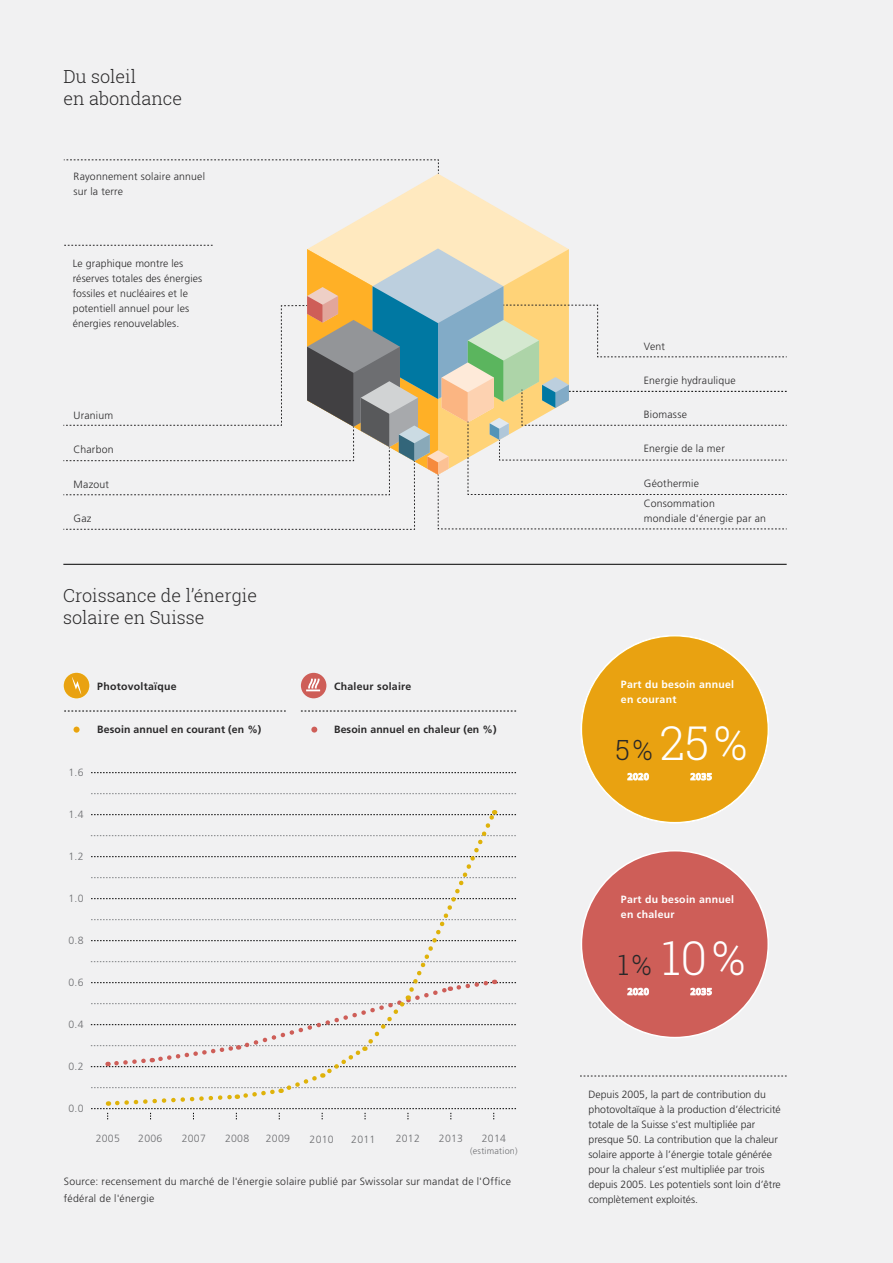
<style>
.page{position:relative;width:893px;height:1263px;background:#f1f1f2}
.page>*{position:absolute;margin:0;border:0;box-sizing:border-box;transform-origin:0 0}
.HEADLINE{font:300 46.65px "Roboto Slab";color:#fff}
.HEADLINE-2{font:300 27.9px "Roboto Slab";color:#292829}
.HEADLINE_2{font:300 18px "Roboto Slab";color:#292829}
.Grafik_Beschreibung{font:300 10.5px/15px "Frutiger";color:#292829}
.BU{font:300 10.5px "Frutiger";letter-spacing:.025em;color:#292829}
.Subline_bold_deutsch{font:700 10.5px "Frutiger";letter-spacing:.01em;color:#292829}
.Subline_bold_deutsch-2{font:300 10.5px "Frutiger";letter-spacing:.025em;color:#6d6e71}
.Subline_bold_deutsch-3{font:700 10.5px "Frutiger";letter-spacing:.025em;color:#fff}
.Subline_bold_deutsch-4{font:700 9.3px "Frutiger";letter-spacing:.025em;color:#fff}
.Subline_bold_deutsch-5{font:300 9px "Frutiger";letter-spacing:.025em;color:#6d6e71}
</style>
<div class="page">
<svg style="left:315px;top:174px;width:246px;height:71px;fill:#fce9c7"></svg>
<hr style="left:63px;top:564px;width:724px;height:1px;background:#000">
<svg style="left:91px;top:772px;width:425px;height:1px"></svg>
<svg style="left:91px;top:793px;width:425px;height:1px"></svg>
<div style="left:581px;top:851px;width:187px;height:186px;background:#ce5e58;border-radius:50%"></div>
<svg style="left:627px;top:988px;width:22px;height:7px"></svg>
<svg style="left:690px;top:988px;width:22px;height:7px"></svg>
<svg style="left:580px;top:1076px;width:207px;height:1px"></svg>
<div style="left:581px;top:636px;width:187px;height:187px;background:#e9a211;border-radius:50%"></div>
<svg style="left:627px;top:773px;width:22px;height:7px"></svg>
<svg style="left:690px;top:773px;width:22px;height:7px"></svg>
<svg style="left:64px;top:711px;width:222px;height:1px"></svg>
<svg style="left:301px;top:711px;width:215px;height:1px"></svg>
<div style="left:301px;top:673px;width:25px;height:25px;background:#ce5e58;border-radius:50%"></div>
<svg style="left:306px;top:678px;width:15px;height:14px"></svg>
<svg style="left:311px;top:727px;width:6px;height:5px"></svg>
<svg style="left:74px;top:727px;width:6px;height:5px"></svg>
<div style="left:64px;top:673px;width:25px;height:25px;background:#e9a211;border-radius:50%"></div>
<svg style="left:72px;top:677px;width:9px;height:17px"></svg>
<svg style="left:63px;top:159px;width:376px;height:15px"></svg>
<svg style="left:91px;top:810px;width:425px;height:309px"></svg>
<svg style="left:63px;top:245px;width:724px;height:285px"></svg>
<p class="HEADLINE_2" style="left:64px;top:64px;width:74px">Du soleil</p>
<p class="HEADLINE_2" style="left:64px;top:86px;width:120px">en abondance</p>
<p class="BU" style="left:74px;top:171px;width:133px">Rayonnement solaire annuel</p>
<p class="BU" style="left:74px;top:186px;width:51px">sur la terre</p>
<p class="Grafik_Beschreibung" style="left:73px;top:256px;width:131px">Le graphique montre les réserves totales des énergies fossiles et nucléaires et le potentiell annuel pour les énergies renouvelables.</p>
<p class="BU" style="left:74px;top:409px;width:41px">Uranium</p>
<p class="BU" style="left:74px;top:443px;width:42px">Charbon</p>
<p class="BU" style="left:74px;top:478px;width:37px">Mazout</p>
<p class="BU" style="left:74px;top:512px;width:19px">Gaz</p>
<p class="HEADLINE_2" style="left:63px;top:583px;width:195px">Croissance de l’énergie</p>
<p class="HEADLINE_2" style="left:63px;top:605px;width:143px">solaire en Suisse</p>
<p class="Subline_bold_deutsch" style="left:97px;top:680px;width:81px">Photovoltaïque</p>
<p class="Subline_bold_deutsch" style="left:334px;top:680px;width:79px">Chaleur solaire</p>
<p class="Subline_bold_deutsch" style="left:334px;top:723px;width:164px">Besoin annuel en chaleur (en %)</p>
<p class="Subline_bold_deutsch" style="left:97px;top:723px;width:166px">Besoin annuel en courant (en %)</p>
<p class="Subline_bold_deutsch-2" style="left:69px;top:766px;width:17px">1.6</p>
<p class="Subline_bold_deutsch-2" style="left:69px;top:808px;width:17px">1.4</p>
<p class="Subline_bold_deutsch-2" style="left:69px;top:850px;width:17px">1.2</p>
<p class="Subline_bold_deutsch-2" style="left:69px;top:892px;width:17px">1.0</p>
<p class="Subline_bold_deutsch-2" style="left:69px;top:934px;width:17px">0.8</p>
<p class="Subline_bold_deutsch-2" style="left:69px;top:976px;width:17px">0.6</p>
<p class="Subline_bold_deutsch-2" style="left:69px;top:1018px;width:17px">0.4</p>
<p class="Subline_bold_deutsch-2" style="left:69px;top:1060px;width:17px">0.2</p>
<p class="Subline_bold_deutsch-2" style="left:69px;top:1102px;width:17px">0.0</p>
<p class="Subline_bold_deutsch-2" style="left:96px;top:1132px;width:26px">2005</p>
<p class="Subline_bold_deutsch-2" style="left:138px;top:1132px;width:26px">2006</p>
<p class="Subline_bold_deutsch-2" style="left:182px;top:1132px;width:26px">2007</p>
<p class="Subline_bold_deutsch-2" style="left:225px;top:1132px;width:26px">2008</p>
<p class="Subline_bold_deutsch-2" style="left:266px;top:1132px;width:26px">2009</p>
<p class="Subline_bold_deutsch-2" style="left:310px;top:1133px;width:26px">2010</p>
<p class="Subline_bold_deutsch-2" style="left:351px;top:1133px;width:26px">2011</p>
<p class="Subline_bold_deutsch-2" style="left:396px;top:1132px;width:26px">2012</p>
<p class="Subline_bold_deutsch-2" style="left:439px;top:1132px;width:26px">2013</p>
<p class="Subline_bold_deutsch-2" style="left:482px;top:1132px;width:26px">2014</p>
<p class="Subline_bold_deutsch-5" style="left:470px;top:1145px;width:49px">(estimation)</p>
<p class="BU" style="left:64px;top:1175px;width:449px">Source: recensement du marché de l'énergie solaire publié par Swissolar sur mandat de l'Office</p>
<p class="BU" style="left:64px;top:1193px;width:92px">fédéral de l'énergie</p>
<p class="BU" style="left:644px;top:340px;width:23px">Vent</p>
<p class="BU" style="left:644px;top:374px;width:94px">Energie hydraulique</p>
<p class="BU" style="left:644px;top:409px;width:45px">Biomasse</p>
<p class="BU" style="left:644px;top:443px;width:83px">Energie de la mer</p>
<p class="BU" style="left:644px;top:477px;width:57px">Géothermie</p>
<p class="BU" style="left:644px;top:498px;width:73px">Consommation</p>
<p class="BU" style="left:644px;top:513px;width:124px">mondiale d'énergie par an</p>
<p class="Subline_bold_deutsch-3" style="left:621px;top:678px;width:115px">Part du besoin annuel</p>
<p class="Subline_bold_deutsch-3" style="left:621px;top:693px;width:57px">en courant</p>
<p class="HEADLINE-2" style="left:615px;top:730px;width:39px">5 %</p>
<p class="HEADLINE" style="left:660px;top:711px;width:89px">25 %</p>
<p class="Subline_bold_deutsch-4" style="left:627px;top:771px;width:23px">2020</p>
<p class="Subline_bold_deutsch-4" style="left:690px;top:771px;width:23px">2035</p>
<p class="Subline_bold_deutsch-3" style="left:621px;top:894px;width:115px">Part du besoin annuel</p>
<p class="Subline_bold_deutsch-3" style="left:621px;top:909px;width:55px">en chaleur</p>
<p class="HEADLINE-2" style="left:618px;top:945px;width:36px">1 %</p>
<p class="HEADLINE" style="left:662px;top:926px;width:85px">10 %</p>
<p class="Subline_bold_deutsch-4" style="left:627px;top:986px;width:23px">2020</p>
<p class="Subline_bold_deutsch-4" style="left:690px;top:986px;width:23px">2035</p>
<p class="Grafik_Beschreibung" style="left:588px;top:1086px;width:194px">Depuis 2005, la part de contribution du photovoltaïque à la production d’électricité totale de la Suisse s'est multipliée par presque 50. La contribution que la chaleur solaire apporte à l’énergie totale générée pour la chaleur s’est multipliée par trois depuis 2005. Les potentiels sont loin d’être complètement exploités.</p>
</div>
